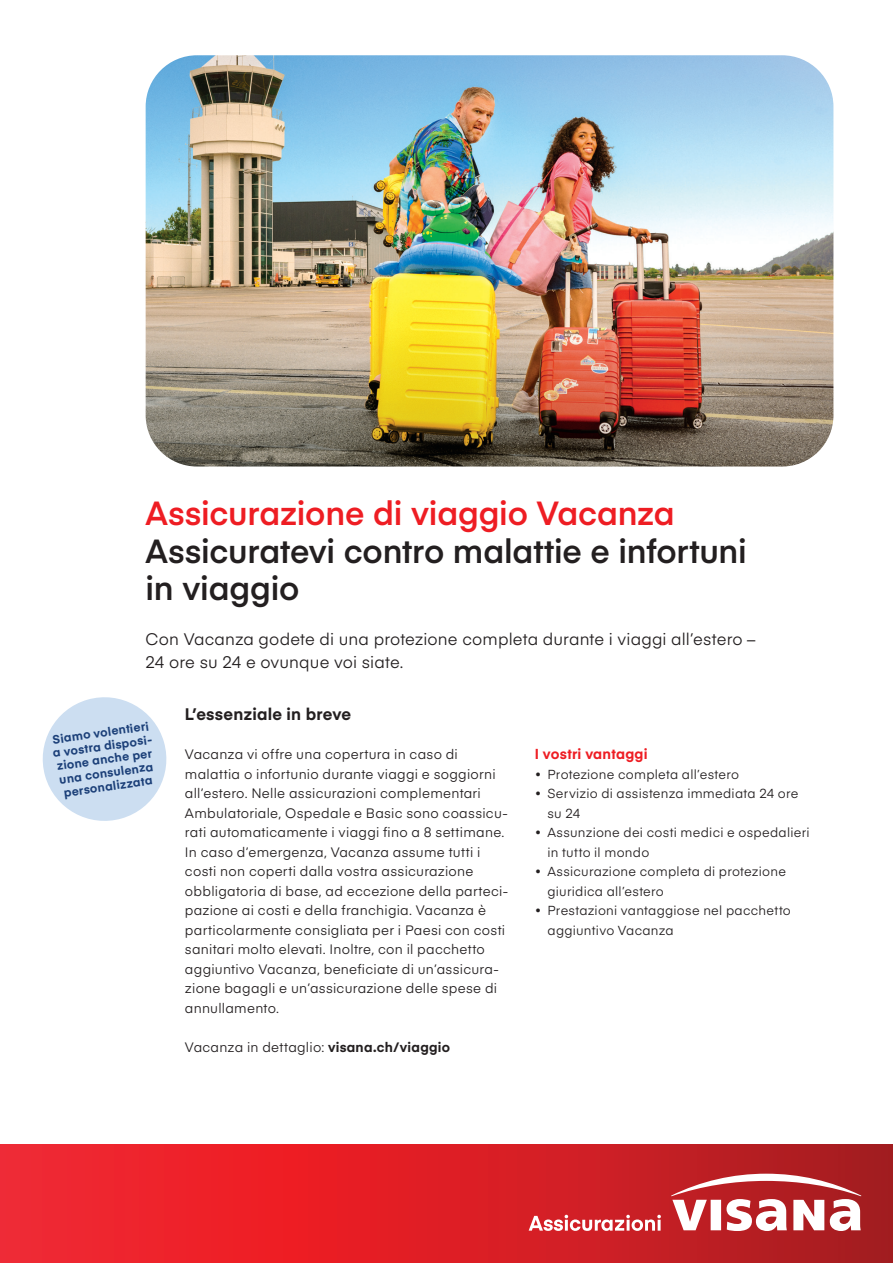
<style>
.page{position:relative;width:893px;height:1263px;background:#fff}
.page>*{position:absolute;margin:0;border:0;box-sizing:border-box;transform-origin:0 0}
.t1{font:600 33px/37.5px "Eina 03";letter-spacing:-.005em;color:#231f20}
.t2{font:16.5px "Eina 03";letter-spacing:.005em;color:#231f20}
.t3{font:700 16.5px "Eina 03";letter-spacing:.01em;color:#231f20}
.t4{font:700 14.25px "Eina 03";letter-spacing:.015em;color:#ee1d23}
.t5{font:13.5px/19.5px "Eina 03";letter-spacing:.02em;color:#231f20}
.t6{font:12.9px/19.5px "Eina 03";letter-spacing:.02em;color:#231f20}
.t7{font:700 12px/13.5px "Eina 03";color:#1c4079}
.s1{color:#ee1d23}
.s2{font-weight:700}
</style>
<div class="page">
<svg style="left:0;top:1144px;width:893px;height:119px;background:#da2027"></svg>
<img style="left:146px;top:55px;width:687px;height:411px">
<svg style="left:42px;top:697px;width:125px;height:124px"></svg>
<svg style="left:671px;top:1174px;width:190px;height:57px"></svg>
<svg style="left:529px;top:1215px;width:132px;height:16px"></svg>
<p class="t1" style="left:146px;top:492px;width:603px"><span class="s1">Assicurazione di viaggio Vacanza<br></span>Assicuratevi contro malattie e infortuni</p>
<p class="t1" style="left:146px;top:567px;width:155px">in viaggio</p>
<p class="t2" style="left:146px;top:627px;width:611px">Con Vacanza godete di una protezione completa durante i viaggi all’estero –</p>
<p class="t2" style="left:146px;top:649px;width:259px">24 ore su 24 e ovunque voi siate.</p>
<p class="t3" style="left:185px;top:702px;width:168px">L’essenziale in breve</p>
<p class="t5" style="left:185px;top:743px;width:325px">Vacanza vi offre una copertura in caso di malattia o infortunio durante viaggi e soggiorni all’estero. Nelle assicurazioni complementari Ambulatoriale, Ospedale e Basic sono coassicu&shy;rati automaticamente i viaggi fino a 8 settimane.<br>In caso d’emergenza, Vacanza assume tutti i costi non coperti dalla vostra assicurazione obbligatoria di base, ad eccezione della parteci&shy;pazione ai costi e della franchigia. Vacanza è particolarmente consigliata per i Paesi con costi sanitari molto elevati. Inoltre, con il pacchetto aggiuntivo Vacanza, beneficiate di un’assicura&shy;zione bagagli e un’assicurazione delle spese di</p>
<p class="t5" style="left:185px;top:997px;width:96px">annullamento.</p>
<p class="t5" style="left:185px;top:1036px;width:267px">Vacanza in dettaglio: <span class="s2">visana.ch/viaggio</span></p>
<p class="t7" style="left:52px;top:732px;width:98px;rotate:-8deg">Siamo volentieri</p>
<p class="t7" style="left:52px;top:746px;width:102px;rotate:-8deg">a vostra disposi&shy;zione anche per</p>
<p class="t4" style="left:535px;top:743px;width:114px">I vostri vantaggi</p>
<p class="t6" style="left:535px;top:763px;width:206px">• Protezione completa all’estero</p>
<p class="t6" style="left:547px;top:783px;width:253px;text-indent:-13px">• Servizio di assistenza immediata 24 ore su 24</p>
<p class="t6" style="left:547px;top:822px;width:264px;text-indent:-13px">• Assunzione dei costi medici e ospedalieri in tutto il mondo</p>
<p class="t6" style="left:547px;top:861px;width:240px;text-indent:-13px">• Assicurazione completa di protezione giuridica all’estero</p>
<p class="t6" style="left:547px;top:900px;width:245px;text-indent:-13px">• Prestazioni vantaggiose nel pacchetto aggiuntivo Vacanza</p>
<p class="t7" style="left:58px;top:772px;width:96px;rotate:-8deg">una consulenza</p>
<p class="t7" style="left:63px;top:785px;width:91px;rotate:-8deg">personalizzata</p>
</div>
